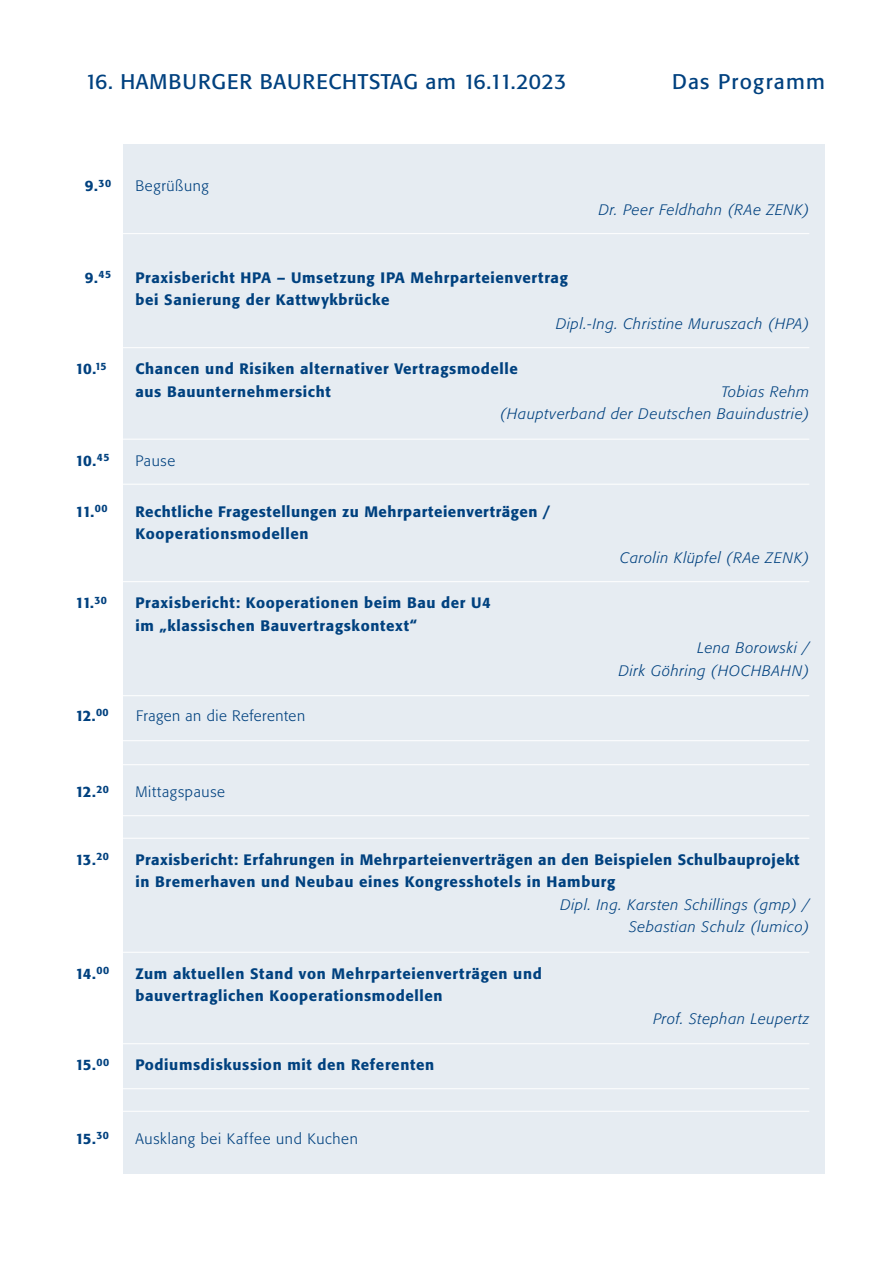
<style>
.page{position:relative;width:893px;height:1263px;background:#fff}
.page>*{position:absolute;margin:0;border:0;box-sizing:border-box;transform-origin:0 0}
.t1{font:21px "Formata BQ";letter-spacing:.035em;color:#00417f}
.t2{font:21px "Formata BQ";letter-spacing:.06em;color:#00417f}
.t3{font:500 15px/22.5px "Formata BQ";letter-spacing:.045em;color:#00417f}
.t4{font:italic 300 15px/22.5px "Formata BQ";letter-spacing:.045em;color:#00417f;text-align:right}
.t5{font:300 15px "Formata BQ";letter-spacing:.045em;color:#00417f}
</style>
<div class="page">
<div style="left:123px;top:145px;width:702px;height:1029px;background:#e6ecf2"></div>
<hr style="left:75px;top:233px;width:734px;height:1px;background:#fff">
<hr style="left:75px;top:347px;width:734px;height:1px;background:#fff">
<hr style="left:75px;top:439px;width:734px;height:1px;background:#fff">
<hr style="left:75px;top:484px;width:734px;height:1px;background:#fff">
<hr style="left:75px;top:581px;width:734px;height:1px;background:#fff">
<hr style="left:75px;top:695px;width:734px;height:1px;background:#fff">
<hr style="left:75px;top:740px;width:734px;height:1px;background:#fff">
<hr style="left:75px;top:764px;width:734px;height:1px;background:#fff">
<hr style="left:75px;top:815px;width:734px;height:1px;background:#fff">
<hr style="left:75px;top:838px;width:734px;height:1px;background:#fff">
<hr style="left:75px;top:952px;width:734px;height:1px;background:#fff">
<hr style="left:75px;top:1043px;width:734px;height:1px;background:#fff">
<hr style="left:75px;top:1088px;width:734px;height:1px;background:#fff">
<hr style="left:75px;top:1111px;width:734px;height:1px;background:#fff">
<h1 class="t1" style="left:85px;top:69px;width:483px">16. HAMBURGER BAURECHTSTAG am 16.11.2023</h1>
<h1 class="t2" style="left:672px;top:69px;width:154px">Das Programm</h1>
<p class="t3" style="left:85px;top:174px;width:28px">9.<sup>30</sup></p>
<p class="t5" style="left:135px;top:177px;width:75px">Begrüßung</p>
<p class="t4" style="left:599px;top:199px;width:212px">Dr. Peer Feldhahn (RAe ZENK)</p>
<p class="t3" style="left:85px;top:266px;width:28px">9.<sup>45</sup></p>
<p class="t3" style="left:135px;top:266px;width:434px">Praxisbericht HPA – Umsetzung IPA Mehrparteienvertrag bei Sanierung der Kattwykbrücke</p>
<p class="t4" style="left:556px;top:313px;width:255px">Dipl.-Ing. Christine Muruszach (HPA)</p>
<p class="t3" style="left:75px;top:357px;width:33px">10.<sup>15</sup></p>
<p class="t3" style="left:135px;top:357px;width:384px">Chancen und Risiken alternativer Vertragsmodelle aus Bauunternehmersicht</p>
<p class="t4" style="left:500px;top:380px;width:310px">Tobias Rehm<br>(Hauptverband der Deutschen Bauindustrie)</p>
<p class="t3" style="left:75px;top:449px;width:36px">10.<sup>45</sup></p>
<p class="t5" style="left:135px;top:451px;width:41px">Pause</p>
<p class="t3" style="left:75px;top:500px;width:34px">11.<sup>00</sup></p>
<p class="t3" style="left:135px;top:500px;width:416px">Rechtliche Fragestellungen zu Mehrparteienverträgen /<br>Kooperationsmodellen</p>
<p class="t3" style="left:75px;top:591px;width:33px">11.<sup>30</sup></p>
<p class="t3" style="left:135px;top:591px;width:357px">Praxisbericht: Kooperationen beim Bau der U4 im „klassischen Bauvertragskontext“</p>
<p class="t3" style="left:75px;top:704px;width:35px">12.<sup>00</sup></p>
<p class="t5" style="left:136px;top:706px;width:170px">Fragen an die Referenten</p>
<p class="t3" style="left:75px;top:780px;width:35px">12.<sup>20</sup></p>
<p class="t5" style="left:135px;top:783px;width:91px">Mittagspause</p>
<p class="t4" style="left:620px;top:547px;width:191px">Carolin Klüpfel (RAe ZENK)</p>
<p class="t4" style="left:619px;top:637px;width:192px">Lena Borowski /<br>Dirk Göhring (HOCHBAHN)</p>
<p class="t3" style="left:75px;top:848px;width:35px">13.<sup>20</sup></p>
<p class="t3" style="left:135px;top:848px;width:666px">Praxisbericht: Erfahrungen in Mehrparteienverträgen an den Beispielen Schulbauprojekt in Bremerhaven und Neubau eines Kongresshotels in Hamburg</p>
<p class="t4" style="left:560px;top:893px;width:250px">Dipl. Ing. Karsten Schillings (gmp) /<br>Sebastian Schulz (lumico)</p>
<p class="t3" style="left:75px;top:962px;width:35px">14.<sup>00</sup></p>
<p class="t3" style="left:135px;top:962px;width:408px">Zum aktuellen Stand von Mehrparteienverträgen und bauvertraglichen Kooperationsmodellen</p>
<p class="t4" style="left:653px;top:1007px;width:157px">Prof. Stephan Leupertz</p>
<p class="t3" style="left:75px;top:1053px;width:35px">15.<sup>00</sup></p>
<p class="t3" style="left:135px;top:1053px;width:300px">Podiumsdiskussion mit den Referenten</p>
<p class="t3" style="left:75px;top:1127px;width:35px">15.<sup>30</sup></p>
<p class="t5" style="left:135px;top:1129px;width:224px">Ausklang bei Kaffee und Kuchen</p>
</div>
